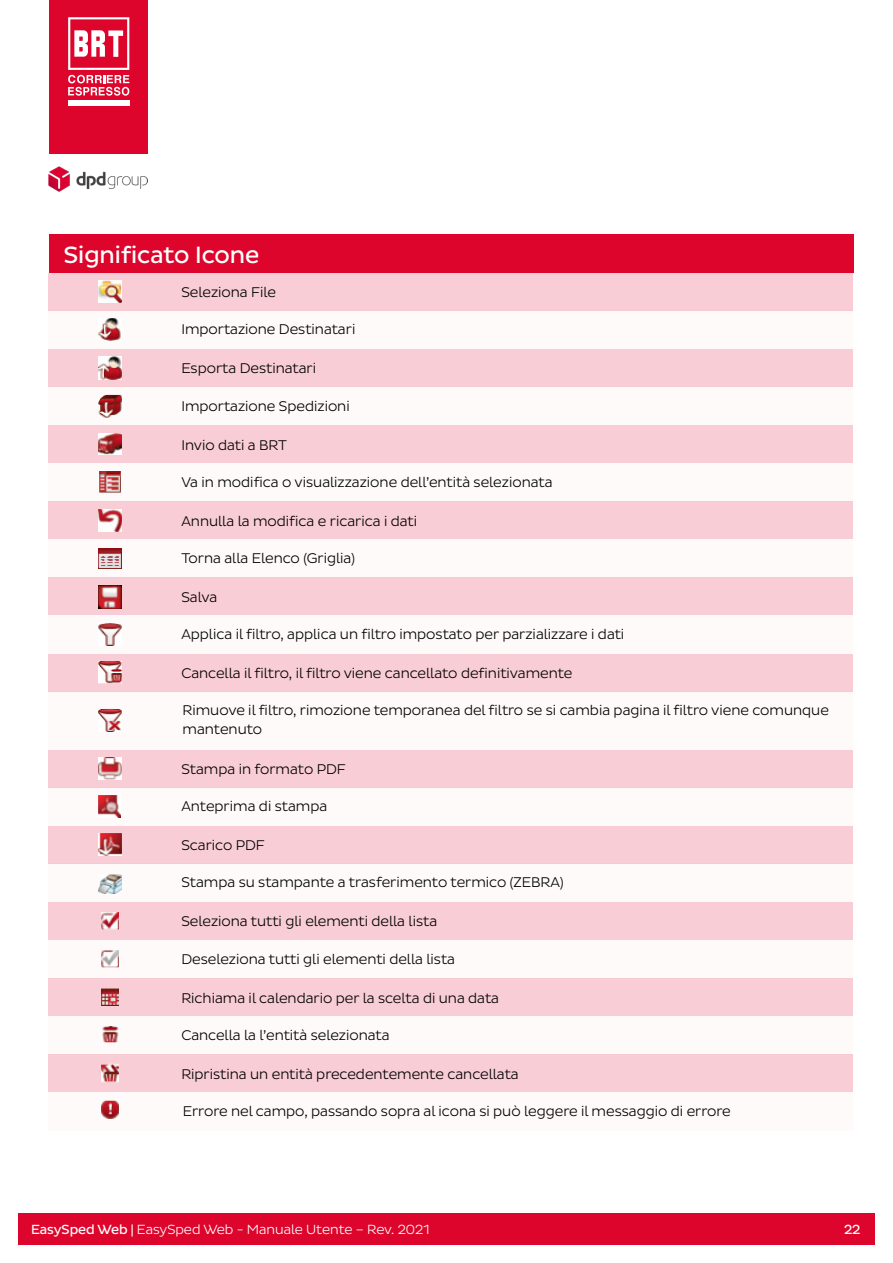
<style>
.page{position:relative;width:893px;height:1263px;background:#fff}
.page>*{position:absolute;margin:0;border:0;box-sizing:border-box;transform-origin:0 0}
.t1{font:24px "Pluto Sans DPD Regular";color:#fff}
.t2{font:14.25px/18.6px "Pluto Sans DPD Light";color:#000}
.t3{font:13.5px "Pluto Sans DPD Light";color:#fff}
.t4{font:13.5px "Pluto Sans DPD Regular";color:#fff}
.s1{font-family:"Pluto Sans DPD Regular"}
</style>
<div class="page">
<div style="left:49px;top:0;width:99px;height:153px;background:#dd052b"></div>
<div style="left:68px;top:101px;width:61px;height:5px;background:#fff"></div>
<svg style="left:68px;top:17px;width:61px;height:79px"></svg>
<img style="left:49px;top:166px;width:99px;height:26px">
<div style="left:18px;top:1213px;width:857px;height:32px;background:#dd052b"></div>
<div style="left:49px;top:235px;width:804px;height:38px;background:#dd052b"></div>
<div style="left:48px;top:273px;width:805px;height:37px;background:#f8cdd5"></div>
<div style="left:48px;top:750px;width:805px;height:37px;background:#f8cdd5"></div>
<div style="left:48px;top:501px;width:805px;height:38px;background:#f8cdd5"></div>
<div style="left:48px;top:978px;width:805px;height:38px;background:#f8cdd5"></div>
<div style="left:48px;top:349px;width:805px;height:37px;background:#f8cdd5"></div>
<div style="left:48px;top:826px;width:805px;height:37px;background:#f8cdd5"></div>
<div style="left:48px;top:578px;width:805px;height:37px;background:#f8cdd5"></div>
<div style="left:48px;top:1055px;width:805px;height:37px;background:#f8cdd5"></div>
<div style="left:48px;top:425px;width:805px;height:38px;background:#f8cdd5"></div>
<div style="left:48px;top:902px;width:805px;height:38px;background:#f8cdd5"></div>
<div style="left:48px;top:654px;width:805px;height:37px;background:#f8cdd5"></div>
<div style="left:48px;top:310px;width:805px;height:39px;background:#fefafa"></div>
<div style="left:48px;top:787px;width:805px;height:39px;background:#fefafa"></div>
<div style="left:48px;top:539px;width:805px;height:39px;background:#fefafa"></div>
<div style="left:48px;top:1016px;width:805px;height:39px;background:#fefafa"></div>
<div style="left:48px;top:386px;width:805px;height:39px;background:#fefafa"></div>
<div style="left:48px;top:863px;width:805px;height:39px;background:#fefafa"></div>
<div style="left:48px;top:615px;width:805px;height:39px;background:#fefafa"></div>
<div style="left:48px;top:1092px;width:805px;height:39px;background:#fefafa"></div>
<div style="left:48px;top:463px;width:805px;height:38px;background:#fefafa"></div>
<div style="left:48px;top:940px;width:805px;height:38px;background:#fefafa"></div>
<div style="left:48px;top:691px;width:805px;height:59px;background:#fefafa"></div>
<img style="left:99px;top:280px;width:22px;height:23px">
<img style="left:99px;top:318px;width:22px;height:23px">
<img style="left:99px;top:357px;width:22px;height:22px">
<img style="left:99px;top:394px;width:22px;height:24px">
<img style="left:99px;top:434px;width:22px;height:20px">
<img style="left:99px;top:472px;width:22px;height:21px">
<img style="left:99px;top:509px;width:22px;height:22px">
<img style="left:99px;top:548px;width:22px;height:21px">
<img style="left:99px;top:585px;width:23px;height:23px">
<img style="left:99px;top:623px;width:22px;height:23px">
<img style="left:99px;top:661px;width:22px;height:23px">
<img style="left:99px;top:708px;width:22px;height:24px">
<img style="left:99px;top:757px;width:23px;height:22px">
<img style="left:99px;top:795px;width:22px;height:23px">
<img style="left:99px;top:833px;width:22px;height:23px">
<img style="left:99px;top:874px;width:22px;height:19px">
<img style="left:101px;top:912px;width:17px;height:17px">
<img style="left:101px;top:950px;width:17px;height:18px">
<img style="left:101px;top:988px;width:17px;height:18px">
<img style="left:101px;top:1064px;width:17px;height:19px">
<img style="left:101px;top:1026px;width:17px;height:17px">
<img style="left:101px;top:1101px;width:17px;height:17px">
<h1 class="t1" style="left:64px;top:241px;width:197px">Significato Icone</h1>
<p class="t2" style="left:181px;top:283px;width:96px">Seleziona File</p>
<p class="t2" style="left:181px;top:320px;width:176px">Importazione Destinatari</p>
<p class="t2" style="left:181px;top:359px;width:136px">Esporta Destinatari</p>
<p class="t2" style="left:181px;top:396px;width:170px">Importazione Spedizioni</p>
<p class="t2" style="left:181px;top:435px;width:107px">Invio dati a BRT</p>
<p class="t2" style="left:181px;top:473px;width:373px">Va in modifica o visualizzazione dell’entità selezionata</p>
<p class="t2" style="left:181px;top:512px;width:237px">Annulla la modifica e ricarica i dati</p>
<p class="t2" style="left:181px;top:549px;width:175px">Torna alla Elenco (Griglia)</p>
<p class="t2" style="left:181px;top:588px;width:37px">Salva</p>
<p class="t2" style="left:181px;top:625px;width:444px">Applica il filtro, applica un filtro impostato per parzializzare i dati</p>
<p class="t2" style="left:181px;top:664px;width:393px">Cancella il filtro, il filtro viene cancellato definitivamente</p>
<p class="t2" style="left:183px;top:701px;width:648px">Rimuove il filtro, rimozione temporanea del filtro se si cambia pagina il filtro viene comunque mantenuto</p>
<p class="t2" style="left:181px;top:760px;width:166px">Stampa in formato PDF</p>
<p class="t2" style="left:181px;top:797px;width:147px">Anteprima di stampa</p>
<p class="t2" style="left:181px;top:836px;width:85px">Scarico PDF</p>
<p class="t2" style="left:181px;top:873px;width:384px">Stampa su stampante a trasferimento termico (ZEBRA)</p>
<p class="t2" style="left:181px;top:912px;width:257px">Seleziona tutti gli elementi della lista</p>
<p class="t2" style="left:181px;top:950px;width:275px">Deseleziona tutti gli elementi della lista</p>
<p class="t2" style="left:181px;top:989px;width:319px">Richiama il calendario per la scelta di una data</p>
<p class="t2" style="left:181px;top:1026px;width:210px">Cancella la l’entità selezionata</p>
<p class="t2" style="left:181px;top:1065px;width:339px">Ripristina un entità precedentemente cancellata</p>
<p class="t2" style="left:183px;top:1102px;width:549px">Errore nel campo, passando sopra al icona si può leggere il messaggio di errore</p>
<p class="t3" style="left:31px;top:1222px;width:400px"><span class="s1">EasySped Web |</span> EasySped Web - Manuale Utente – Rev. 2021</p>
<p class="t4" style="left:844px;top:1222px;width:18px">22</p>
</div>
